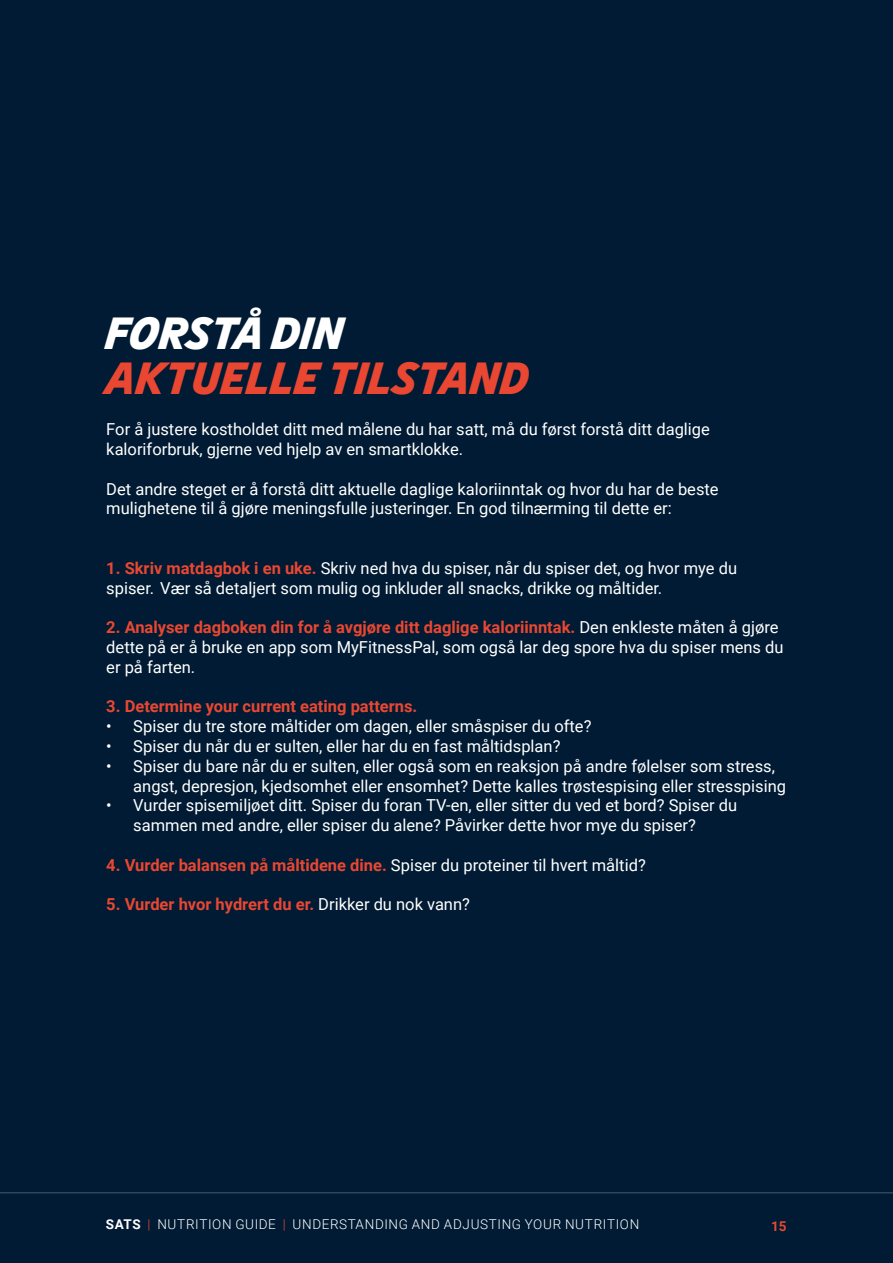
<style>
.page{position:relative;width:893px;height:1263px;background:#fff}
.page>*{position:absolute;margin:0;border:0;box-sizing:border-box;transform-origin:0 0}
.t1{font:italic 700 45px "SATS Headline";color:#e94732}
.t2{font:italic 700 45px "SATS Headline";color:#fff}
.t3{font:16.5px/19.8px "Roboto";color:#fff}
.t4{font:700 16.5px "Roboto";color:#e94732}
.t5{font:300 13.5px "Roboto";letter-spacing:.05em;color:#fff}
.t6{font:700 13.5px "Roboto";color:#e94732}
.s1{font-weight:700;color:#e94732}
.s2{font-weight:400;color:#fff}
.s3{font-weight:700}
.s4{color:#e94732}
</style>
<div class="page">
<div style="left:0;top:1193px;width:893px;height:70px;background:#001b33"></div>
<div style="left:0;top:0;width:893px;height:1199px;background:#001b33"></div>
<hr style="left:0;top:1192px;width:893px;height:1px;background:#475c6d">
<h1 class="t2" style="left:106px;top:307px;width:240px">FORSTÅ DIN</h1>
<h1 class="t1" style="left:106px;top:352px;width:425px">AKTUELLE TILSTAND</h1>
<p class="t3" style="left:106px;top:419px;width:605px">For å justere kostholdet ditt med målene du har satt, må du først forstå ditt daglige kaloriforbruk, gjerne ved hjelp av en smartklokke.</p>
<p class="t3" style="left:106px;top:478px;width:614px">Det andre steget er å forstå ditt aktuelle daglige kaloriinntak og hvor du har de beste mulighetene til å gjøre meningsfulle justeringer. En god tilnærming til dette er:</p>
<p class="t3" style="left:106px;top:557px;width:632px"><span class="s1">1. Skriv matdagbok i en uke.</span> Skriv ned hva du spiser, når du spiser det, og hvor mye du spiser. Vær så detaljert som mulig og inkluder all snacks, drikke og måltider.</p>
<p class="t3" style="left:106px;top:617px;width:679px"><span class="s1">2. Analyser dagboken din for å avgjøre ditt daglige kaloriinntak.</span> Den enkleste måten å gjøre dette på er å bruke en app som MyFitnessPal, som også lar deg spore hva du spiser mens du er på farten.</p>
<p class="t4" style="left:106px;top:695px;width:313px">3. Determine your current eating patterns.</p>
<p class="t3" style="left:106px;top:716px;width:487px">• Spiser du tre store måltider om dagen, eller småspiser du ofte?</p>
<p class="t3" style="left:106px;top:735px;width:456px">• Spiser du når du er sulten, eller har du en fast måltidsplan?</p>
<p class="t3" style="left:133px;top:755px;width:654px;text-indent:-27px">• Spiser du bare når du er sulten, eller også som en reaksjon på andre følelser som stress, angst, depresjon, kjedsomhet eller ensomhet? Dette kalles trøstespising eller stresspising</p>
<p class="t3" style="left:133px;top:795px;width:605px;text-indent:-27px">• Vurder spisemiljøet ditt. Spiser du foran TV-en, eller sitter du ved et bord? Spiser du sammen med andre, eller spiser du alene? Påvirker dette hvor mye du spiser?</p>
<p class="t4" style="left:106px;top:853px;width:541px">4. Vurder balansen på måltidene dine. <span class="s2">Spiser du proteiner til hvert måltid?</span></p>
<p class="t4" style="left:106px;top:893px;width:365px">5. Vurder hvor hydrert du er. <span class="s2">Drikker du nok vann?</span></p>
<p class="t5" style="left:106px;top:1215px;width:535px"><span class="s3">SATS</span> <span class="s4">|</span> NUTRITION GUIDE <span class="s4">|</span> UNDERSTANDING AND ADJUSTING YOUR NUTRITION</p>
<p class="t6" style="left:771px;top:1217px;width:17px">15</p>
</div>
